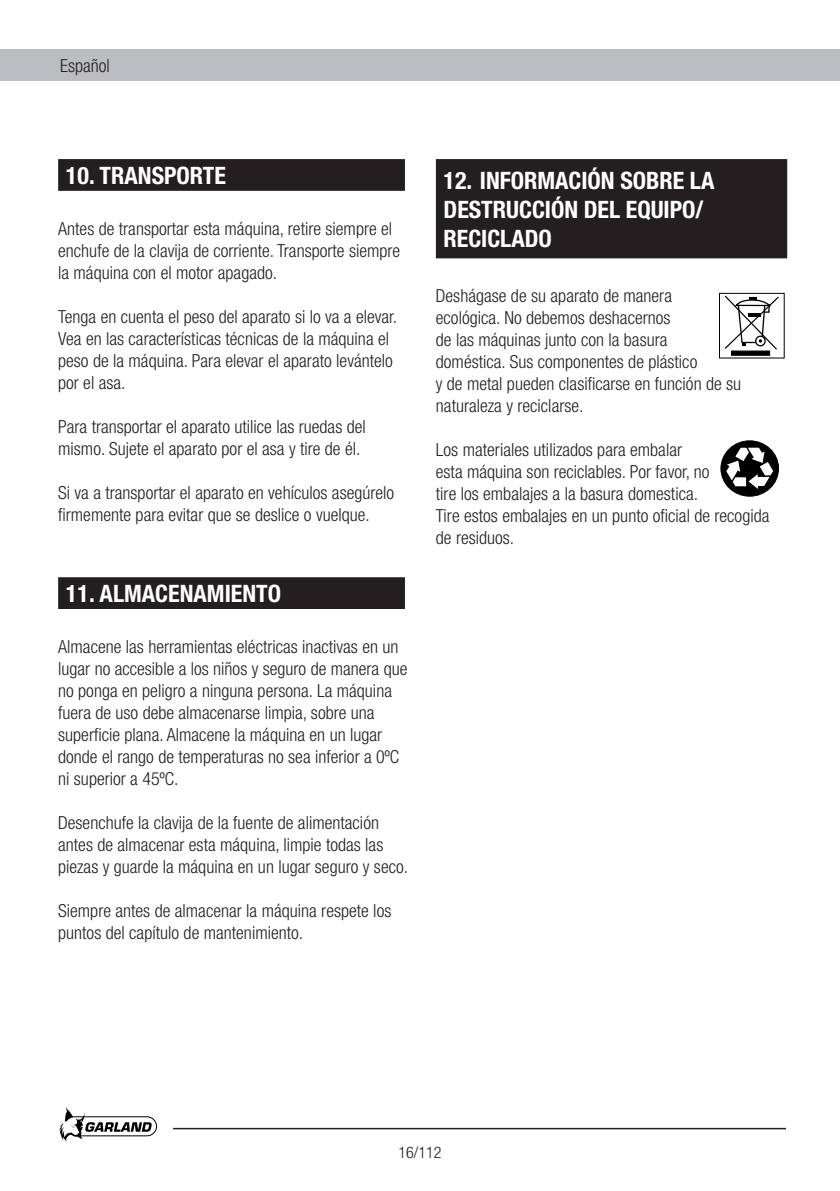
<style>
.page{position:relative;width:840px;height:1191px;background:#fff}
.page>*{position:absolute;margin:0;border:0;box-sizing:border-box;transform-origin:0 0}
.t1{font:700 condensed 24px/28.8px "Helvetica Neue";color:#fff}
.t2{font:300 condensed 18px/22px "Helvetica Neue";color:#231f20}
.t3{font:300 condensed 16px "Helvetica Neue";color:#231f20}
</style>
<div class="page">
<div style="left:0;top:50px;width:839px;height:31px;background:#bcbdc0"></div>
<svg style="left:59px;top:1107px;width:98px;height:34px"></svg>
<hr style="left:173px;top:1127px;width:612px;height:2px;background:#231f20">
<div style="left:59px;top:160px;width:345px;height:30px;background:#231f20"></div>
<div style="left:58px;top:159px;width:347px;height:32px;border:2px solid #231f20"></div>
<div style="left:59px;top:578px;width:345px;height:30px;background:#231f20"></div>
<div style="left:58px;top:577px;width:347px;height:32px;border:2px solid #231f20"></div>
<div style="left:436px;top:160px;width:349px;height:97px;background:#231f20"></div>
<div style="left:435px;top:159px;width:351px;height:99px;border:2px solid #231f20"></div>
<div style="left:718px;top:293px;width:66px;height:65px;background:#fff;border:1px solid #000"></div>
<svg style="left:724px;top:295px;width:54px;height:55px"></svg>
<hr style="left:731px;top:351px;width:38px;height:4px;background:#000">
<div style="left:720px;top:441px;width:58px;height:55px;background:#000;border-radius:50%"></div>
<div style="left:720px;top:441px;width:58px;height:55px;border:1px solid #000;border-radius:50%"></div>
<svg style="left:725px;top:447px;width:48px;height:43px"></svg>
<p class="t2" style="left:60px;top:55px;width:51px">Español</p>
<h1 class="t1" style="left:66px;top:161px;width:161px">10. TRANSPORTE</h1>
<p class="t2" style="left:58px;top:217px;width:343px">Antes de transportar esta máquina, retire siempre el enchufe de la clavija de corriente. Transporte siempre la máquina con el motor apagado.</p>
<p class="t2" style="left:58px;top:305px;width:340px">Tenga en cuenta el peso del aparato si lo va a elevar.<br>Vea en las características técnicas de la máquina el peso de la máquina. Para elevar el aparato levántelo por el asa.</p>
<p class="t2" style="left:58px;top:415px;width:309px">Para transportar el aparato utilice las ruedas del mismo. Sujete el aparato por el asa y tire de él.</p>
<p class="t2" style="left:58px;top:481px;width:337px">Si va a transportar el aparato en vehículos asegúrelo firmemente para evitar que se deslice o vuelque.</p>
<h1 class="t1" style="left:66px;top:579px;width:216px">11. ALMACENAMIENTO</h1>
<p class="t2" style="left:58px;top:635px;width:350px">Almacene las herramientas eléctricas inactivas en un lugar no accesible a los niños y seguro de manera que no ponga en peligro a ninguna persona. La máquina fuera de uso debe almacenarse limpia, sobre una superficie plana. Almacene la máquina en un lugar donde el rango de temperaturas no sea inferior a 0ºC ni superior a 45ºC.</p>
<p class="t2" style="left:58px;top:811px;width:351px">Desenchufe la clavija de la fuente de alimentación antes de almacenar esta máquina, limpie todas las piezas y guarde la máquina en un lugar seguro y seco.</p>
<p class="t2" style="left:58px;top:899px;width:334px">Siempre antes de almacenar la máquina respete los puntos del capítulo de mantenimiento.</p>
<h1 class="t1" style="left:443px;top:166px;width:272px">12. INFORMACIÓN SOBRE LA<br>DESTRUCCIÓN DEL EQUIPO/<br>RECICLADO</h1>
<p class="t2" style="left:435px;top:285px;width:307px">Deshágase de su aparato de manera ecológica. No debemos deshacernos<br>de las máquinas junto con la basura doméstica. Sus componentes de plástico<br>y de metal pueden clasificarse en función de su naturaleza y reciclarse.</p>
<p class="t2" style="left:435px;top:439px;width:335px">Los materiales utilizados para embalar<br>esta máquina son reciclables. Por favor, no<br>tire los embalajes a la basura domestica.<br>Tire estos embalajes en un punto oficial de recogida de residuos.</p>
<p class="t3" style="left:398px;top:1143px;width:45px">16/112</p>
</div>
